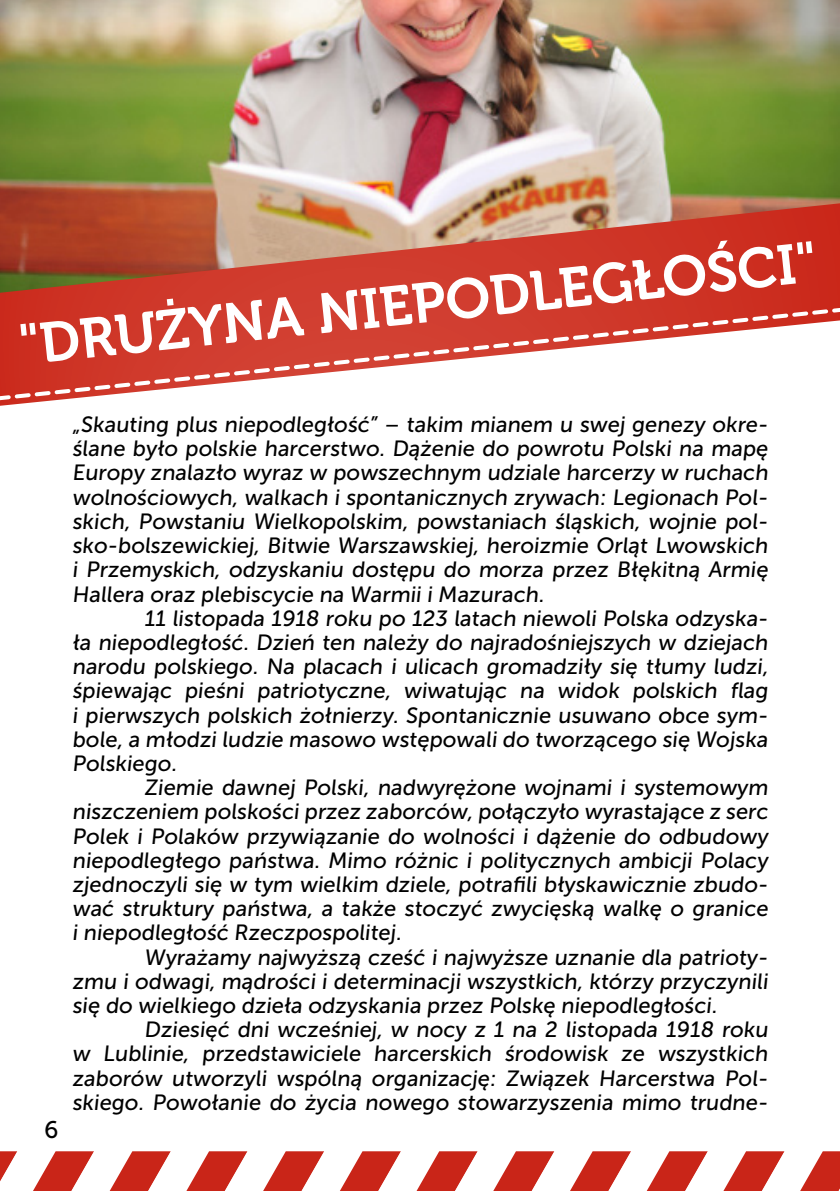
<style>
.page{position:relative;width:840px;height:1191px;background:#fff}
.page>*{position:absolute;margin:0;border:0;box-sizing:border-box;transform-origin:0 0}
.t1{font:56px "Museo 700";color:#fff}
.t2{font:24px "Museo Sans 500";color:#000}
.t3{font:22px/24.2px "Museo Sans 500";color:#000;text-align:justify}
</style>
<div class="page">
<svg style="left:0;top:1151px;width:839px;height:40px"></svg>
<img style="left:0;top:0;width:839px;height:203px">
<svg style="left:0;top:203px;width:839px;height:203px;background:#c55641"></svg>
<svg style="left:0;top:305px;width:839px;height:100px"></svg>
<h1 class="t1" style="left:16px;top:314px;width:802px;rotate:-6deg">"DRUŻYNA NIEPODLEGŁOŚCI"</h1>
<p class="t2" style="left:44px;top:1116px;width:16px">6</p>
<p class="t3" style="left:72px;top:412px;width:699px">„Skauting plus niepodległość” – takim mianem u swej genezy okre&shy;ślane było polskie harcerstwo. Dążenie do powrotu Polski na mapę Europy znalazło wyraz w powszechnym udziale harcerzy w ruchach wolnościowych, walkach i spontanicznych zrywach: Legionach Pol&shy;skich, Powstaniu Wielkopolskim, powstaniach śląskich, wojnie pol&shy;sko-bolszewickiej, Bitwie Warszawskiej, heroizmie Orląt Lwowskich i Przemyskich, odzyskaniu dostępu do morza przez Błękitną Armię Hallera oraz plebiscycie na Warmii i Mazurach.</p>
<p class="t3" style="left:72px;top:606px;width:699px;text-indent:72px">11 listopada 1918 roku po 123 latach niewoli Polska odzyska&shy;ła niepodległość. Dzień ten należy do najradośniejszych w dziejach narodu polskiego. Na placach i ulicach gromadziły się tłumy ludzi, śpiewając pieśni patriotyczne, wiwatując na widok polskich flag i pierwszych polskich żołnierzy. Spontanicznie usuwano obce sym&shy;bole, a młodzi ludzie masowo wstępowali do tworzącego się Wojska Polskiego.</p>
<p class="t3" style="left:72px;top:775px;width:699px;text-indent:72px">Ziemie dawnej Polski, nadwyrężone wojnami i systemowym niszczeniem polskości przez zaborców, połączyło wyrastające z serc Polek i Polaków przywiązanie do wolności i dążenie do odbudowy niepodległego państwa. Mimo różnic i politycznych ambicji Polacy zjednoczyli się w tym wielkim dziele, potrafili błyskawicznie zbudo&shy;wać struktury państwa, a także stoczyć zwycięską walkę o granice i niepodległość Rzeczpospolitej.</p>
<p class="t3" style="left:72px;top:945px;width:699px;text-indent:72px">Wyrażamy najwyższą cześć i najwyższe uznanie dla patrioty&shy;zmu i odwagi, mądrości i determinacji wszystkich, którzy przyczynili się do wielkiego dzieła odzyskania przez Polskę niepodległości.</p>
<p class="t3" style="left:72px;top:1017px;width:699px;text-indent:72px">Dziesięć dni wcześniej, w nocy z 1 na 2 listopada 1918 roku w Lublinie, przedstawiciele harcerskich środowisk ze wszystkich zaborów utworzyli wspólną organizację: Związek Harcerstwa Pol&shy;skiego. Powołanie do życia nowego stowarzyszenia mimo trudne-</p>
</div>
